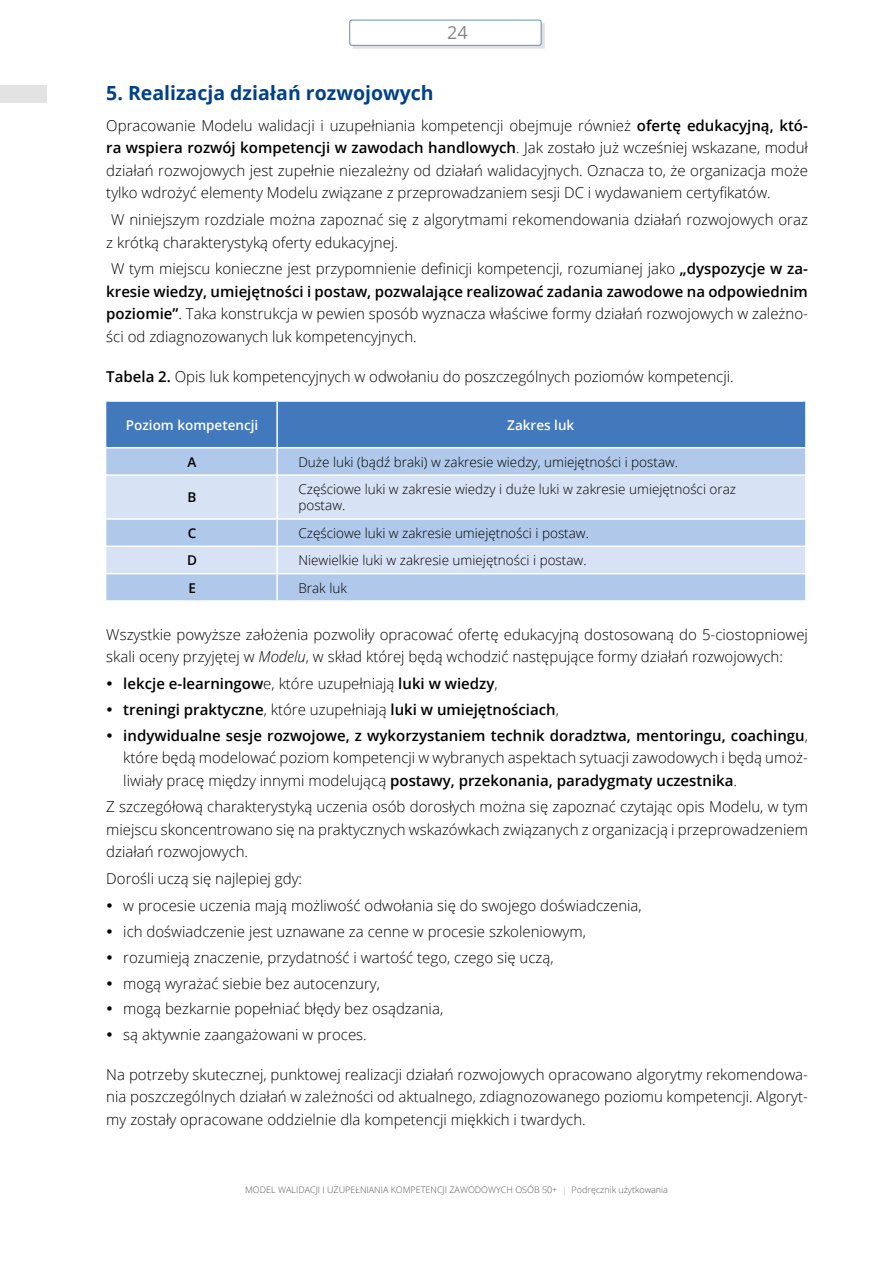
<style>
.page{position:relative;width:893px;height:1263px;background:#fff}
.page>*{position:absolute;margin:0;border:0;box-sizing:border-box;transform-origin:0 0}
.t1{font:700 19.5px "Open Sans";color:#004187}
.t2{font:18px "Open Sans";color:#878787}
.t3{font:300 15px/22.5px "Open Sans";color:#000;text-align:justify}
.t4{font:600 15px/26px "Open Sans";color:#000}
.t5{font:300 13.5px/16.5px "Open Sans";color:#000}
.t6{font:600 13.5px "Open Sans";color:#fff}
.t7{font:600 13.5px "Open Sans";color:#000}
.t8{font:300 9px "Open Sans";color:#575756}
.s1{font-weight:600}
.s2{font-style:italic}
.s3{font-weight:300}
.s4{color:#b3b2b2}
</style>
<div class="page">
<div style="left:108px;top:574px;width:696px;height:26px;background:#b0c9ea"></div>
<svg style="left:108px;top:476px;width:696px;height:97px;background:#cddbf2"></svg>
<hr style="left:106px;top:402px;width:2px;height:45px;background:#4278bc">
<hr style="left:106px;top:449px;width:2px;height:25px;background:#b0c9ea">
<svg style="left:107px;top:401px;width:698px;height:73px;background:#6e98ce"></svg>
<hr style="left:106px;top:518px;width:171px;height:2px;background:#fff">
<hr style="left:106px;top:476px;width:2px;height:42px;background:#d8e2f5">
<hr style="left:276px;top:476px;width:2px;height:42px;background:#fff">
<hr style="left:277px;top:518px;width:528px;height:2px;background:#fff">
<hr style="left:804px;top:476px;width:1px;height:42px;background:#d8e2f5">
<hr style="left:106px;top:547px;width:2px;height:26px;background:#d8e2f5">
<hr style="left:106px;top:520px;width:2px;height:26px;background:#b0c9ea">
<hr style="left:276px;top:520px;width:2px;height:26px;background:#fff">
<hr style="left:106px;top:546px;width:171px;height:1px;background:#fff">
<hr style="left:277px;top:546px;width:528px;height:1px;background:#fff">
<hr style="left:276px;top:547px;width:2px;height:26px;background:#fff">
<svg style="left:804px;top:520px;width:1px;height:80px"></svg>
<hr style="left:106px;top:574px;width:2px;height:26px;background:#b0c9ea">
<hr style="left:276px;top:574px;width:2px;height:26px;background:#fff">
<div style="left:0;top:85px;width:47px;height:17px;background:#e3e3e3"></div>
<div style="left:353px;top:23px;width:192px;height:25px;background:#000;opacity:.2"></div>
<div style="left:350px;top:20px;width:191px;height:25px;background:#fff;border-radius:2px"></div>
<div style="left:350px;top:20px;width:191px;height:25px;border:1px solid #004187;border-radius:2px"></div>
<p class="t2" style="left:447px;top:20px;width:22px">24</p>
<h1 class="t1" style="left:106px;top:79px;width:329px">5. Realizacja działań rozwojowych</h1>
<p class="t3" style="left:106px;top:114px;width:703px">Opracowanie Modelu walidacji i uzupełniania kompetencji obejmuje również <span class="s1">ofertę edukacyjną, któ&shy;ra wspiera rozwój kompetencji w zawodach handlowych</span>. Jak zostało już wcześniej wskazane, moduł działań rozwojowych jest zupełnie niezależny od działań walidacyjnych. Oznacza to, że organizacja może tylko wdrożyć elementy Modelu związane z przeprowadzaniem sesji DC i wydawaniem certyfikatów.</p>
<p class="t3" style="left:106px;top:208px;width:703px;text-indent:5px">W niniejszym rozdziale można zapoznać się z algorytmami rekomendowania działań rozwojowych oraz z krótką charakterystyką oferty edukacyjnej.</p>
<p class="t3" style="left:106px;top:257px;width:703px;text-indent:5px">W tym miejscu konieczne jest przypomnienie definicji kompetencji, rozumianej jako <span class="s1">„dyspozycje w za&shy;kresie wiedzy, umiejętności i postaw, pozwalające realizować zadania zawodowe na odpowiednim poziomie”</span>. Taka konstrukcja w pewien sposób wyznacza właściwe formy działań rozwojowych w zależno&shy;ści od zdiagnozowanych luk kompetencyjnych.</p>
<p class="t3" style="left:106px;top:364px;width:629px"><span class="s1">Tabela 2.</span> Opis luk kompetencyjnych w odwołaniu do poszczególnych poziomów kompetencji.</p>
<p class="t6" style="left:126px;top:415px;width:134px">Poziom kompetencji</p>
<p class="t6" style="left:507px;top:415px;width:69px">Zakres luk</p>
<p class="t7" style="left:188px;top:452px;width:10px">A</p>
<p class="t5" style="left:298px;top:453px;width:381px">Duże luki (bądź braki) w zakresie wiedzy, umiejętności i postaw.</p>
<p class="t7" style="left:188px;top:488px;width:10px">B</p>
<p class="t5" style="left:298px;top:480px;width:439px">Częściowe luki w zakresie wiedzy i duże luki w zakresie umiejętności oraz postaw.</p>
<p class="t7" style="left:188px;top:524px;width:10px">C</p>
<p class="t5" style="left:298px;top:524px;width:292px">Częściowe luki w zakresie umiejętności i postaw.</p>
<p class="t7" style="left:187px;top:551px;width:11px">D</p>
<p class="t5" style="left:298px;top:552px;width:290px">Niewielkie luki w zakresie umiejętności i postaw.</p>
<p class="t7" style="left:188px;top:578px;width:9px">E</p>
<p class="t5" style="left:298px;top:579px;width:50px">Brak luk</p>
<p class="t3" style="left:106px;top:622px;width:703px">Wszystkie powyższe założenia pozwoliły opracować ofertę edukacyjną dostosowaną do 5-ciostopniowej skali oceny przyjętej w <span class="s2">Modelu</span>, w skład której będą wchodzić następujące formy działań rozwojowych:</p>
<p class="t4" style="left:123px;top:670px;width:686px">lekcje e-learningow<span class="s3">e, które uzupełniają</span> luki w wiedzy<span class="s3">,<br></span>treningi praktyczne<span class="s3">, które uzupełniają</span> luki w umiejętnościach<span class="s3">,<br></span>indywidualne sesje rozwojowe, z wykorzystaniem technik doradztwa, mentoringu, coachingu<span class="s3">,</span></p>
<p class="t3" style="left:123px;top:746px;width:686px">które będą modelować poziom kompetencji w wybranych aspektach sytuacji zawodowych i będą umoż&shy;liwiały pracę między innymi modelującą <span class="s1">postawy, przekonania, paradygmaty uczestnika</span>.</p>
<p class="t3" style="left:106px;top:795px;width:703px">Z szczegółową charakterystyką uczenia osób dorosłych można się zapoznać czytając opis Modelu, w tym miejscu skoncentrowano się na praktycznych wskazówkach związanych z organizacją i przeprowadzeniem działań rozwojowych.</p>
<p class="t3" style="left:123px;top:865px;width:520px;line-height:26.1px;text-align:left;text-indent:-17px">Dorośli uczą się najlepiej gdy:<br>w procesie uczenia mają możliwość odwołania się do swojego doświadczenia, ich doświadczenie jest uznawane za cenne w procesie szkoleniowym, rozumieją znaczenie, przydatność i wartość tego, czego się uczą,<br>mogą wyrażać siebie bez autocenzury,<br>mogą bezkarnie popełniać błędy bez osądzania,<br>są aktywnie zaangażowani w proces.</p>
<p class="t3" style="left:106px;top:1063px;width:703px">Na potrzeby skutecznej, punktowej realizacji działań rozwojowych opracowano algorytmy rekomendowa&shy;nia poszczególnych działań w zależności od aktualnego, zdiagnozowanego poziomu kompetencji. Algoryt&shy;my zostały opracowane oddzielnie dla kompetencji miękkich i twardych.</p>
<p class="t8" style="left:245px;top:1184px;width:424px">MODEL WALIDACJI I UZUPEŁNIANIA KOMPETENCJI ZAWODOWYCH OSÓB 50+ <span class="s4">|</span> Podręcznik użytkowania</p>
</div>
